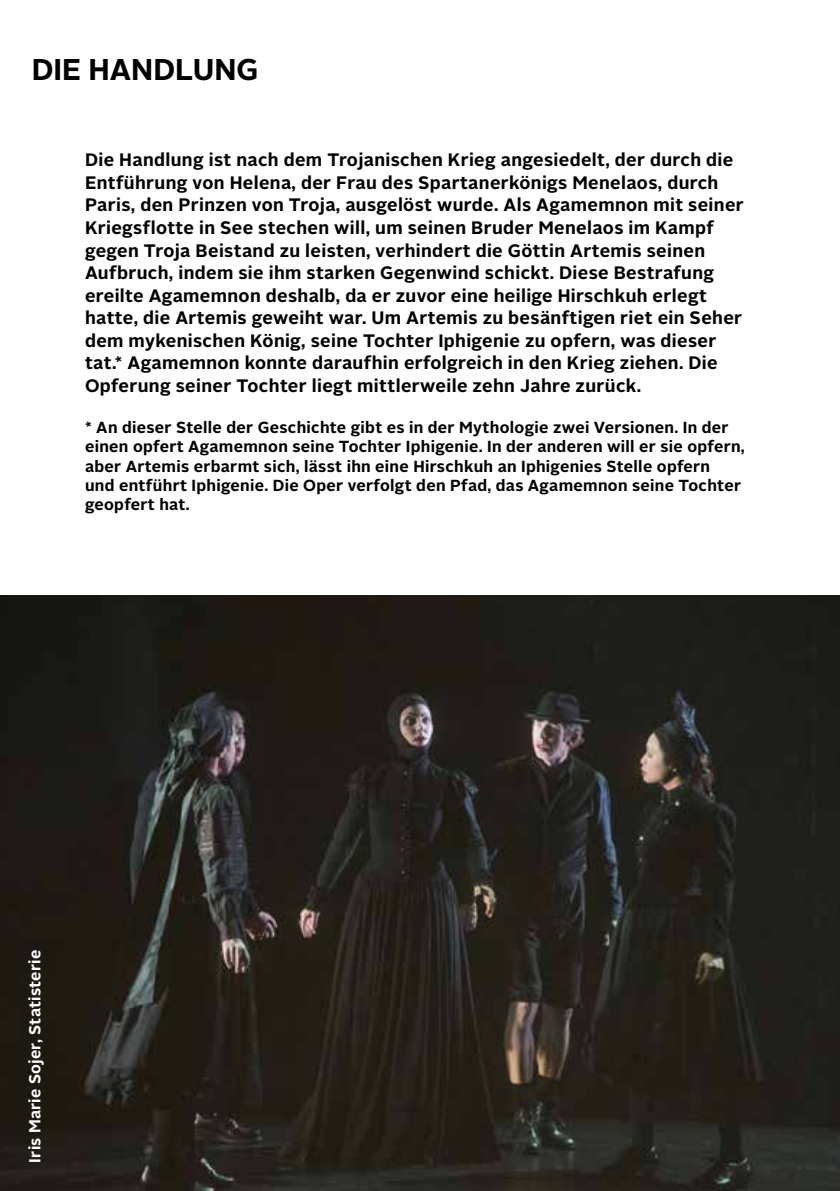
<style>
.page{position:relative;width:840px;height:1191px;background:#fff}
.page>*{position:absolute;margin:0;border:0;box-sizing:border-box;transform-origin:0 0}
.t1{font:700 30px "Alright Sans";color:#000}
.t2{font:700 18px/22.4px "Alright Sans";letter-spacing:.02em;color:#000}
.t3{font:700 16px/19.2px "Alright Sans";letter-spacing:.02em;color:#000}
.t4{font:700 16px "Alright Sans";letter-spacing:.015em;color:#fff}
</style>
<div class="page">
<img style="left:0;top:595px;width:839px;height:596px">
<h1 class="t1" style="left:32px;top:48px;width:228px">DIE HANDLUNG</h1>
<p class="t2" style="left:85px;top:149px;width:660px">Die Handlung ist nach dem Trojanischen Krieg angesiedelt, der durch die Entführung von Helena, der Frau des Spartanerkönigs Menelaos, durch Paris, den Prinzen von Troja, ausgelöst wurde. Als Agamemnon mit seiner Kriegsflotte in See stechen will, um seinen Bruder Menelaos im Kampf gegen Troja Beistand zu leisten, verhindert die Göttin Artemis seinen Aufbruch, indem sie ihm starken Gegenwind schickt. Diese Bestrafung ereilte Agamemnon deshalb, da er zuvor eine heilige Hirschkuh erlegt hatte, die Artemis geweiht war. Um Artemis zu besänftigen riet ein Seher dem mykenischen König, seine Tochter Iphigenie zu opfern, was dieser tat.* Agamemnon konnte daraufhin erfolgreich in den Krieg ziehen. Die Opferung seiner Tochter liegt mittlerweile zehn Jahre zurück.</p>
<p class="t3" style="left:85px;top:418px;width:661px">* An dieser Stelle der Geschichte gibt es in der Mythologie zwei Versionen. In der einen opfert Agamemnon seine Tochter Iphigenie. In der anderen will er sie opfern, aber Artemis erbarmt sich, lässt ihn eine Hirschkuh an Iphigenies Stelle opfern<br>und entführt Iphigenie. Die Oper verfolgt den Pfad, das Agamemnon seine Tochter geopfert hat.</p>
<p class="t4" style="left:24px;top:1162px;width:214px;rotate:-90deg">Iris Marie Sojer, Statisterie</p>
</div>
